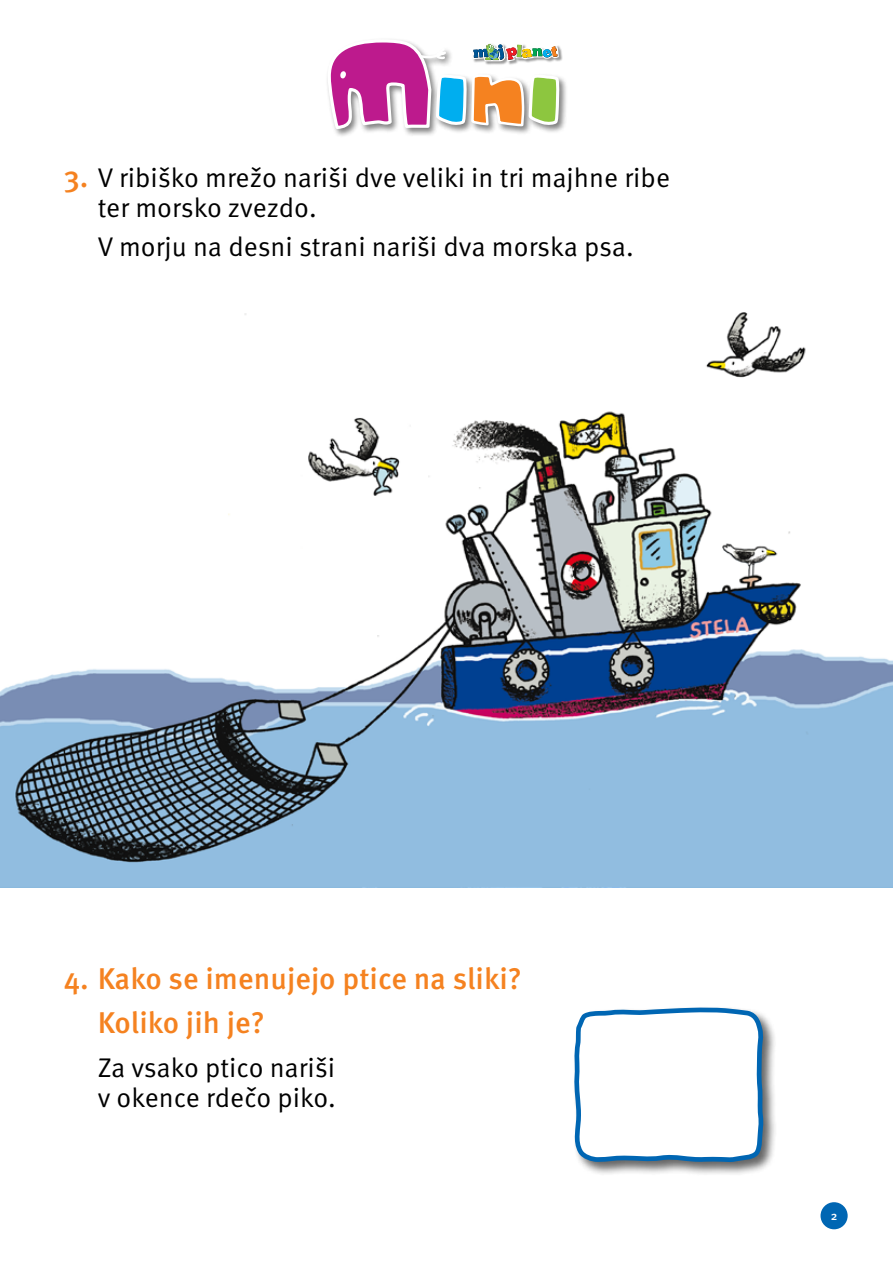
<style>
.page{position:relative;width:893px;height:1263px;background:#fff}
.page>*{position:absolute;margin:0;border:0;box-sizing:border-box;transform-origin:0 0}
.t1{font:500 30px/44.2px "Meta Pro";color:#f58220}
.t2{font:27px/30px "Meta Pro";color:#000}
.t3{font:500 12px "Meta Pro";color:#fff}
.s1{font-weight:500;font-size:30px;color:#f58220}
</style>
<div class="page">
<div style="left:820px;top:1202px;width:28px;height:27px;background:#0066b3;border-radius:50%"></div>
<div style="left:325px;top:37px;width:243px;height:101px;background:#000;opacity:.5"></div>
<div style="left:472px;top:43px;width:91px;height:22px;background:#000;opacity:.4"></div>
<svg style="left:326px;top:38px;width:235px;height:93px"></svg>
<div style="left:572px;top:1005px;width:205px;height:171px;background:#000;opacity:.6"></div>
<svg style="left:570px;top:887px;width:197px;height:277px"></svg>
<img style="left:0;top:312px;width:893px;height:575px">
<p class="t2" style="left:98px;top:163px;width:574px;text-indent:-34px"><span class="s1">3.</span> V ribiško mrežo nariši dve veliki in tri majhne ribe ter morsko zvezdo.</p>
<p class="t2" style="left:98px;top:232px;width:537px">V morju na desni strani nariši dva morska psa.</p>
<p class="t1" style="left:98px;top:956px;width:426px;text-indent:-34px">4. Kako se imenujejo ptice na sliki?<br>Koliko jih je?</p>
<p class="t2" style="left:98px;top:1053px;width:240px">Za vsako ptico nariši v okence rdečo piko.</p>
<p class="t3" style="left:831px;top:1208px;width:8px">2</p>
</div>
